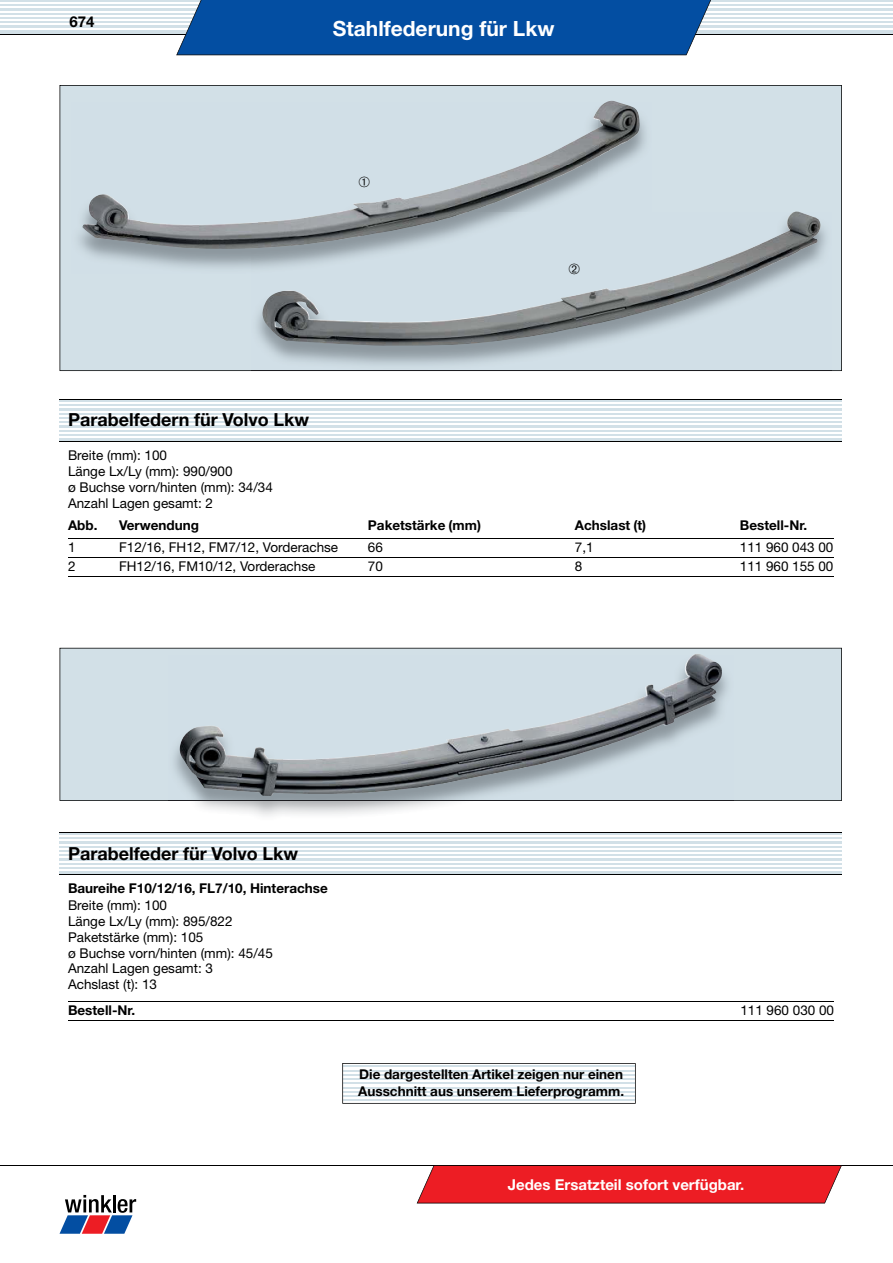
<style>
.page{position:relative;width:893px;height:1263px;background:#fff}
.page>*{position:absolute;margin:0;border:0;box-sizing:border-box;transform-origin:0 0}
.t1{font:700 21px "Helvetica Neue";color:#fff}
.t2{font:700 18px "Helvetica Neue";color:#000}
.t3{font:700 15px "Helvetica Neue";color:#fff}
.t4{font:700 15px "Helvetica Neue";color:#000}
.t5{font:13.5px/15.9px "Helvetica Neue";color:#000}
.t6{font:700 13.5px/17px "Helvetica Neue";color:#000}
.t7{font:13.5px "Ziffern Normal";color:#000}
</style>
<div class="page">
<svg style="left:0;top:0;width:893px;height:34px;fill:#d2e0e7"></svg>
<hr style="left:0;top:2px;width:893px;height:2px;background:#fff">
<hr style="left:0;top:7px;width:893px;height:1px;background:#fff">
<hr style="left:0;top:11px;width:893px;height:1px;background:#fff">
<hr style="left:0;top:15px;width:893px;height:1px;background:#fff">
<hr style="left:0;top:19px;width:893px;height:2px;background:#fff">
<hr style="left:0;top:24px;width:893px;height:1px;background:#fff">
<hr style="left:0;top:28px;width:893px;height:1px;background:#fff">
<hr style="left:0;top:34px;width:893px;height:1px;background:#000">
<div style="left:176px;top:0;width:535px;height:55px;background:#034ea2"></div>
<svg style="left:60px;top:1195px;width:76px;height:39px"></svg>
<hr style="left:0;top:1165px;width:893px;height:1px;background:#000">
<svg style="left:417px;top:1165px;width:425px;height:38px;background:#e5242b"></svg>
<div style="left:60px;top:85px;width:782px;height:286px;background:#d2e0e7"></div>
<svg style="left:60px;top:400px;width:782px;height:41px;fill:#d2e0e7"></svg>
<hr style="left:60px;top:402px;width:782px;height:2px;background:#fff">
<hr style="left:60px;top:407px;width:782px;height:1px;background:#fff">
<hr style="left:60px;top:411px;width:782px;height:1px;background:#fff">
<hr style="left:60px;top:415px;width:782px;height:1px;background:#fff">
<hr style="left:60px;top:419px;width:782px;height:2px;background:#fff">
<hr style="left:60px;top:424px;width:782px;height:1px;background:#fff">
<hr style="left:60px;top:428px;width:782px;height:1px;background:#fff">
<hr style="left:60px;top:432px;width:782px;height:1px;background:#fff">
<hr style="left:60px;top:436px;width:782px;height:2px;background:#fff">
<hr style="left:60px;top:399px;width:782px;height:1px;background:#000">
<hr style="left:60px;top:441px;width:782px;height:1px;background:#000">
<hr style="left:68px;top:538px;width:51px;height:1px;background:#000">
<hr style="left:119px;top:538px;width:249px;height:1px;background:#000">
<hr style="left:368px;top:538px;width:207px;height:1px;background:#000">
<hr style="left:575px;top:538px;width:165px;height:1px;background:#000">
<hr style="left:740px;top:538px;width:93px;height:1px;background:#000">
<hr style="left:68px;top:557px;width:51px;height:1px;background:#000">
<hr style="left:68px;top:576px;width:51px;height:1px;background:#000">
<hr style="left:119px;top:557px;width:249px;height:1px;background:#000">
<hr style="left:119px;top:576px;width:249px;height:1px;background:#000">
<hr style="left:368px;top:557px;width:207px;height:1px;background:#000">
<hr style="left:368px;top:576px;width:207px;height:1px;background:#000">
<hr style="left:575px;top:557px;width:165px;height:1px;background:#000">
<hr style="left:575px;top:576px;width:165px;height:1px;background:#000">
<hr style="left:740px;top:557px;width:93px;height:1px;background:#000">
<hr style="left:740px;top:576px;width:93px;height:1px;background:#000">
<div style="left:60px;top:648px;width:782px;height:153px;background:#d2e0e7"></div>
<svg style="left:60px;top:833px;width:782px;height:41px;fill:#d2e0e7"></svg>
<hr style="left:60px;top:835px;width:782px;height:2px;background:#fff">
<hr style="left:60px;top:840px;width:782px;height:1px;background:#fff">
<hr style="left:60px;top:844px;width:782px;height:1px;background:#fff">
<hr style="left:60px;top:848px;width:782px;height:1px;background:#fff">
<hr style="left:60px;top:852px;width:782px;height:2px;background:#fff">
<hr style="left:60px;top:857px;width:782px;height:1px;background:#fff">
<hr style="left:60px;top:861px;width:782px;height:1px;background:#fff">
<hr style="left:60px;top:865px;width:782px;height:1px;background:#fff">
<hr style="left:60px;top:869px;width:782px;height:2px;background:#fff">
<hr style="left:60px;top:832px;width:782px;height:1px;background:#000">
<hr style="left:60px;top:874px;width:782px;height:1px;background:#000">
<hr style="left:68px;top:1001px;width:672px;height:1px;background:#000">
<hr style="left:68px;top:1020px;width:672px;height:1px;background:#000">
<hr style="left:740px;top:1001px;width:94px;height:1px;background:#000">
<hr style="left:740px;top:1020px;width:94px;height:1px;background:#000">
<img style="left:168px;top:655px;width:565px;height:161px">
<hr style="left:168px;top:800px;width:565px;height:1px;background:#1d1d21">
<img style="left:179px;top:654px;width:543px;height:142px">
<div style="left:621px;top:213px;width:211px;height:157px;background:#d1dfe7"></div>
<img style="left:251px;top:273px;width:370px;height:97px">
<img style="left:262px;top:211px;width:558px;height:135px">
<img style="left:72px;top:102px;width:10px;height:128px">
<img style="left:640px;top:102px;width:11px;height:111px">
<img style="left:72px;top:230px;width:179px;height:43px">
<img style="left:251px;top:213px;width:400px;height:60px">
<img style="left:82px;top:101px;width:558px;height:149px">
<svg style="left:342px;top:1063px;width:294px;height:41px"></svg>
<p class="t4" style="left:70px;top:12px;width:27px">674</p>
<h1 class="t1" style="left:333px;top:16px;width:223px">Stahlfederung für Lkw</h1>
<p class="t7" style="left:359px;top:174px;width:13px">1</p>
<p class="t7" style="left:568px;top:262px;width:13px">2</p>
<h2 class="t2" style="left:68px;top:409px;width:243px">Parabelfedern für Volvo Lkw</h2>
<p class="t5" style="left:68px;top:447px;width:206px">Breite (mm): 100<br>Länge Lx/Ly (mm): 990/900<br>ø Buchse vorn/hinten (mm): 34/34<br>Anzahl Lagen gesamt: 2</p>
<p class="t6" style="left:68px;top:516px;width:31px">Abb.</p>
<p class="t6" style="left:119px;top:516px;width:82px">Verwendung</p>
<p class="t6" style="left:368px;top:516px;width:115px">Paketstärke (mm)</p>
<p class="t6" style="left:575px;top:516px;width:73px">Achslast (t)</p>
<p class="t6" style="left:740px;top:516px;width:69px">Bestell-Nr.</p>
<p class="t5" style="left:68px;top:539px;width:9px">1</p>
<p class="t5" style="left:119px;top:539px;width:221px">F12/16, FH12, FM7/12, Vorderachse</p>
<p class="t5" style="left:368px;top:539px;width:17px">66</p>
<p class="t5" style="left:575px;top:539px;width:20px">7,1</p>
<p class="t5" style="left:740px;top:539px;width:95px">111 960 043 00</p>
<p class="t5" style="left:68px;top:558px;width:9px">2</p>
<p class="t5" style="left:119px;top:558px;width:198px">FH12/16, FM10/12, Vorderachse</p>
<p class="t5" style="left:368px;top:558px;width:17px">70</p>
<p class="t5" style="left:575px;top:558px;width:9px">8</p>
<p class="t5" style="left:740px;top:558px;width:95px">111 960 155 00</p>
<h2 class="t2" style="left:68px;top:842px;width:232px">Parabelfeder für Volvo Lkw</h2>
<p class="t6" style="left:68px;top:879px;width:261px">Baureihe F10/12/16, FL7/10, Hinterachse</p>
<p class="t5" style="left:68px;top:897px;width:206px">Breite (mm): 100<br>Länge Lx/Ly (mm): 895/822<br>Paketstärke (mm): 105<br>ø Buchse vorn/hinten (mm): 45/45<br>Anzahl Lagen gesamt: 3<br>Achslast (t): 13</p>
<p class="t6" style="left:68px;top:1001px;width:69px">Bestell-Nr.</p>
<p class="t5" style="left:740px;top:1002px;width:95px">111 960 030 00</p>
<p class="t6" style="left:358px;top:1066px;width:267px">Die dargestellten Artikel zeigen nur einen<br>Ausschnitt aus unserem Lieferprogramm.</p>
<p class="t3" style="left:508px;top:1175px;width:238px">Jedes Ersatzteil sofort verfügbar.</p>
</div>
